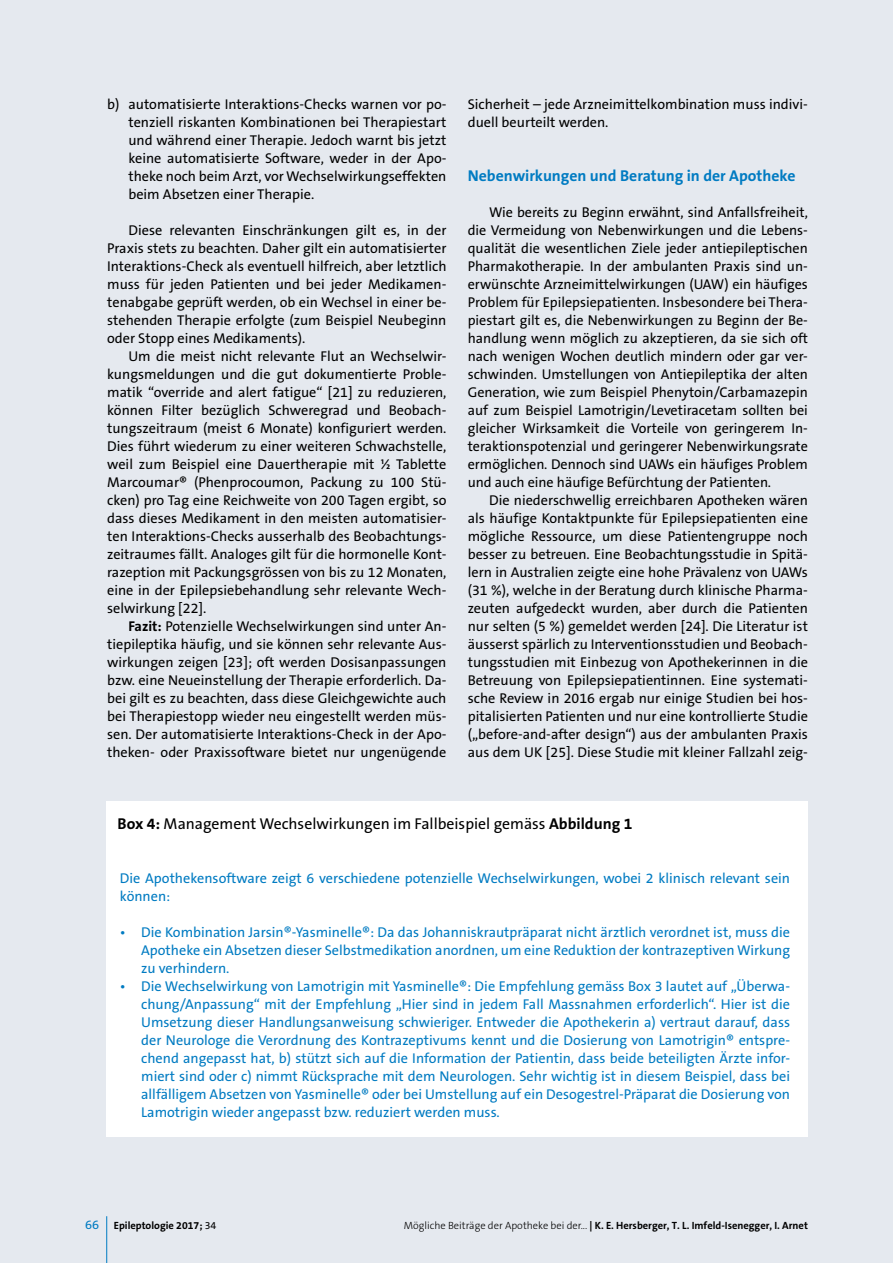
<style>
.page{position:relative;width:893px;height:1263px;background:#e5e9ef}
.page>*{position:absolute;margin:0;border:0;box-sizing:border-box;transform-origin:0 0}
.t1{font:15.75px "The Sans B W5 Plain";color:#000}
.t2{font:700 15.75px "The Sans B W7";color:#007bc2}
.t3{font:14.25px/18px "The Sans B W5 Plain";color:#000;text-align:justify}
.t4{font:14.25px/18px "The Sans B W5 Plain";color:#007bc2;text-align:justify}
.t5{font:700 10.5px "The Sans B W7";color:#000}
.s1{font-family:"The Sans B W7";font-weight:700}
.s2{font-family:"The Sans B W5 Plain";font-weight:400;font-size:12.75px;color:#007bc2}
.s3{font-family:"The Sans B W5 Plain";font-weight:400}
.s4{font-family:"The Sans B W3";font-weight:300}
</style>
<div class="page">
<hr style="left:106px;top:1216px;width:1px;height:47px;background:#007bc2">
<div style="left:106px;top:801px;width:702px;height:336px;background:#fff"></div>
<p class="t3" style="left:128px;top:96px;width:320px;text-indent:-21px">b) automatisierte Interaktions-Checks warnen vor po&shy;tenziell riskanten Kombinationen bei Therapiestart und während einer Therapie. Jedoch warnt bis jetzt keine automatisierte Software, weder in der Apo&shy;theke noch beim Arzt, vor Wechselwirkungseffekten beim Absetzen einer Therapie.</p>
<p class="t3" style="left:107px;top:222px;width:341px;text-indent:21px">Diese relevanten Einschränkungen gilt es, in der Praxis stets zu beachten. Daher gilt ein automatisierter Interaktions-Check als eventuell hilfreich, aber letztlich muss für jeden Patienten und bei jeder Medikamen&shy;tenabgabe geprüft werden, ob ein Wechsel in einer be&shy;stehenden Therapie erfolgte (zum Beispiel Neubeginn oder Stopp eines Medikaments).</p>
<p class="t3" style="left:107px;top:348px;width:341px;text-indent:21px">Um die meist nicht relevante Flut an Wechselwir&shy;kungsmeldungen und die gut dokumentierte Proble&shy;matik “override and alert fatigue“ [21] zu reduzieren, können Filter bezüglich Schweregrad und Beobach&shy;tungszeitraum (meist 6 Monate) konfiguriert werden.<br>Dies führt wiederum zu einer weiteren Schwachstelle, weil zum Beispiel eine Dauertherapie mit ½ Tablette Marcoumar® (Phenprocoumon, Packung zu 100 Stü&shy;cken) pro Tag eine Reichweite von 200 Tagen ergibt, so dass dieses Medikament in den meisten automatisier&shy;ten Interaktions-Checks ausserhalb des Beobachtungs&shy;zeitraumes fällt. Analoges gilt für die hormonelle Kont&shy;razeption mit Packungsgrössen von bis zu 12 Monaten, eine in der Epilepsiebehandlung sehr relevante Wech&shy;selwirkung [22].</p>
<p class="t3" style="left:107px;top:617px;width:341px;text-indent:21px"><span class="s1">Fazit:</span> Potenzielle Wechselwirkungen sind unter An&shy;tiepileptika häufig, und sie können sehr relevante Aus&shy;wirkungen zeigen [23]; oft werden Dosisanpassungen bzw. eine Neueinstellung der Therapie erforderlich. Da&shy;bei gilt es zu beachten, dass diese Gleichgewichte auch bei Therapiestopp wieder neu eingestellt werden müs&shy;sen. Der automatisierte Interaktions-Check in der Apo&shy;theken- oder Praxissoftware bietet nur ungenügende</p>
<p class="t3" style="left:468px;top:95px;width:342px">Sicherheit – jede Arzneimittelkombination muss indivi&shy;duell beurteilt werden.</p>
<p class="t2" style="left:468px;top:166px;width:329px">Nebenwirkungen und Beratung in der Apotheke</p>
<p class="t3" style="left:468px;top:204px;width:342px;text-indent:21px">Wie bereits zu Beginn erwähnt, sind Anfallsfreiheit, die Vermeidung von Nebenwirkungen und die Lebens&shy;qualität die wesentlichen Ziele jeder antiepileptischen Pharmakotherapie. In der ambulanten Praxis sind un&shy;erwünschte Arzneimittelwirkungen (UAW) ein häufiges Problem für Epilepsiepatienten. Insbesondere bei Thera&shy;piestart gilt es, die Nebenwirkungen zu Beginn der Be&shy;handlung wenn möglich zu akzeptieren, da sie sich oft nach wenigen Wochen deutlich mindern oder gar ver&shy;schwinden. Umstellungen von Antiepileptika der alten Generation, wie zum Beispiel Phenytoin/Carbamazepin auf zum Beispiel Lamotrigin/Levetiracetam sollten bei gleicher Wirksamkeit die Vorteile von geringerem In&shy;teraktionspotenzial und geringerer Nebenwirkungsrate ermöglichen. Dennoch sind UAWs ein häufiges Problem und auch eine häufige Befürchtung der Patienten.</p>
<p class="t3" style="left:468px;top:492px;width:342px;text-indent:21px">Die niederschwellig erreichbaren Apotheken wären als häufige Kontaktpunkte für Epilepsiepatienten eine mögliche Ressource, um diese Patientengruppe noch besser zu betreuen. Eine Beobachtungsstudie in Spitä&shy;lern in Australien zeigte eine hohe Prävalenz von UAWs (31 %), welche in der Beratung durch klinische Pharma&shy;zeuten aufgedeckt wurden, aber durch die Patienten nur selten (5 %) gemeldet werden [24]. Die Literatur ist äusserst spärlich zu Interventionsstudien und Beobach&shy;tungsstudien mit Einbezug von Apothekerinnen in die Betreuung von Epilepsiepatientinnen. Eine systemati&shy;sche Review in 2016 ergab nur einige Studien bei hos&shy;pitalisierten Patienten und nur eine kontrollierte Studie („before-and-after design“) aus der ambulanten Praxis aus dem UK [25]. Diese Studie mit kleiner Fallzahl zeig-</p>
<p class="t1" style="left:118px;top:814px;width:516px"><span class="s1">Box 4:</span> Management Wechselwirkungen im Fallbeispiel gemäss <span class="s1">Abbildung 1</span></p>
<p class="t4" style="left:120px;top:870px;width:672px">Die Apothekensoftware zeigt 6 verschiedene potenzielle Wechselwirkungen, wobei 2 klinisch relevant sein können:</p>
<p class="t4" style="left:141px;top:924px;width:650px;text-indent:-21px">• Die Kombination Jarsin®-Yasminelle®: Da das Johanniskrautpräparat nicht ärztlich verordnet ist, muss die Apotheke ein Absetzen dieser Selbstmedikation anordnen, um eine Reduktion der kontrazeptiven Wirkung zu verhindern.</p>
<p class="t4" style="left:141px;top:978px;width:650px;text-indent:-21px">• Die Wechselwirkung von Lamotrigin mit Yasminelle®: Die Empfehlung gemäss Box 3 lautet auf „Überwa&shy;chung/Anpassung“ mit der Empfehlung „Hier sind in jedem Fall Massnahmen erforderlich“. Hier ist die Umsetzung dieser Handlungsanweisung schwieriger. Entweder die Apothekerin a) vertraut darauf, dass der Neurologe die Verordnung des Kontrazeptivums kennt und die Dosierung von Lamotrigin® entspre&shy;chend angepasst hat, b) stützt sich auf die Information der Patientin, dass beide beteiligten Ärzte infor&shy;miert sind oder c) nimmt Rücksprache mit dem Neurologen. Sehr wichtig ist in diesem Beispiel, dass bei allfälligem Absetzen von Yasminelle® oder bei Umstellung auf ein Desogestrel-Präparat die Dosierung von Lamotrigin wieder angepasst bzw. reduziert werden muss.</p>
<p class="t5" style="left:85px;top:1218px;width:133px"><span class="s2">66</span> Epileptologie 2017; <span class="s3">34</span></p>
<p class="t5" style="left:404px;top:1218px;width:406px"><span class="s4">Mögliche Beiträge der Apotheke bei der...</span> | K. E. Hersberger, T. L. Imfeld-Isenegger, I. Arnet</p>
</div>
